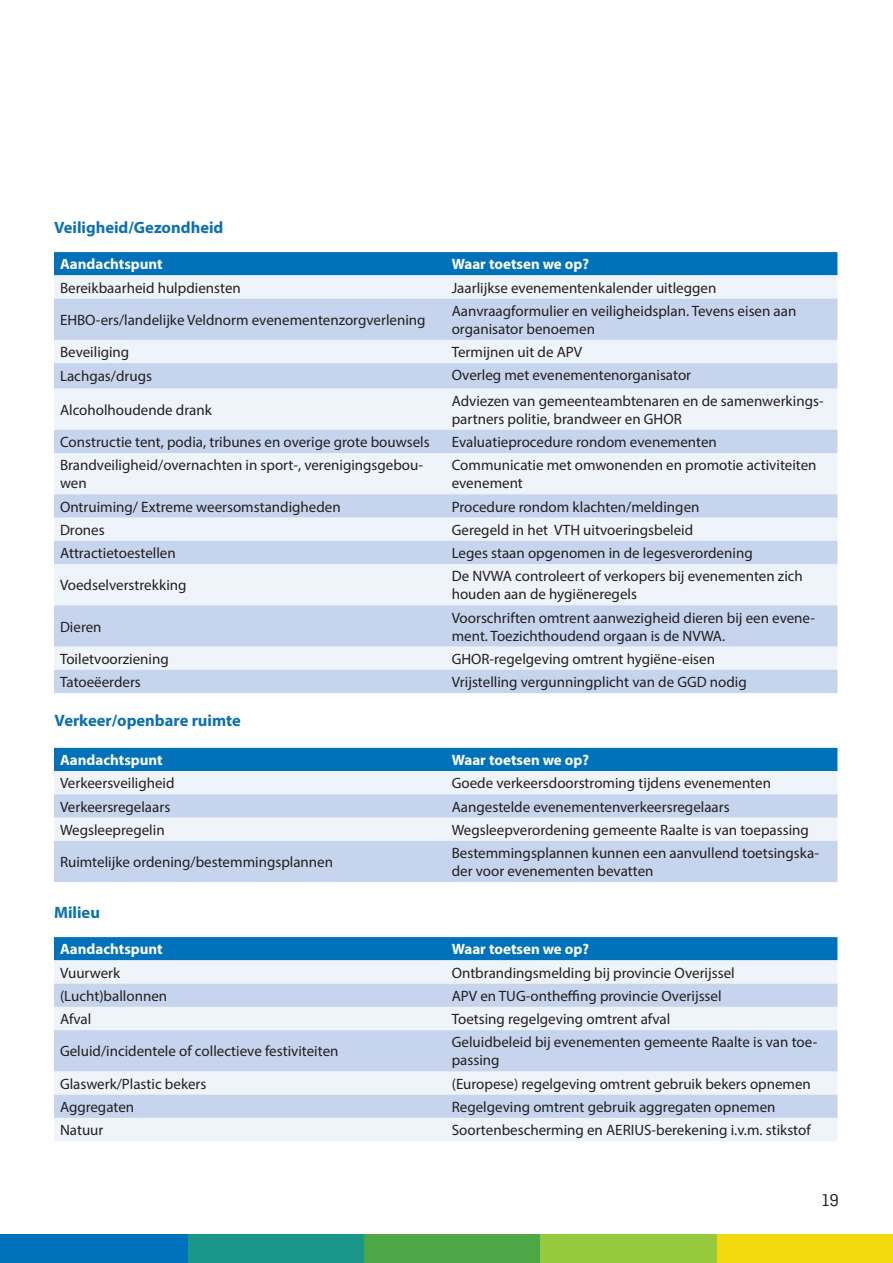
<style>
.page{position:relative;width:893px;height:1263px;background:#fff}
.page>*{position:absolute;margin:0;border:0;box-sizing:border-box;transform-origin:0 0}
.t1{font:18px "Ciutadella";color:#231f20}
.t2{font:700 16.5px "Myriad Pro";color:#0b70b7}
.t3{font:15px/18px "Myriad Pro";color:#231f20}
.t4{font:700 15px "Myriad Pro";color:#fff}
</style>
<div class="page">
<div style="left:0;top:1234px;width:189px;height:29px;background:#0072bc"></div>
<div style="left:189px;top:1234px;width:176px;height:29px;background:#199889"></div>
<div style="left:365px;top:1234px;width:176px;height:29px;background:#4ca847"></div>
<div style="left:541px;top:1234px;width:176px;height:29px;background:#96c93e"></div>
<div style="left:717px;top:1234px;width:176px;height:29px;background:#f2d80f"></div>
<div style="left:54px;top:937px;width:783px;height:23px;background:#0072bc"></div>
<div style="left:54px;top:960px;width:783px;height:181px;background:#eff4fa"></div>
<svg style="left:54px;top:983px;width:783px;height:135px;fill:#c6d5ed"></svg>
<div style="left:54px;top:748px;width:783px;height:23px;background:#0072bc"></div>
<div style="left:54px;top:771px;width:783px;height:23px;background:#eff4fa"></div>
<svg style="left:54px;top:794px;width:783px;height:88px;fill:#c6d5ed"></svg>
<div style="left:54px;top:252px;width:783px;height:23px;background:#0072bc"></div>
<svg style="left:54px;top:275px;width:783px;height:24px;fill:#eff4fa"></svg>
<svg style="left:54px;top:299px;width:783px;height:394px"></svg>
<p class="t2" style="left:54px;top:216px;width:171px">Veiligheid/Gezondheid</p>
<p class="t4" style="left:60px;top:254px;width:104px">Aandachtspunt</p>
<p class="t4" style="left:452px;top:254px;width:139px">Waar toetsen we op?</p>
<p class="t3" style="left:60px;top:278px;width:182px">Bereikbaarheid hulpdiensten</p>
<p class="t3" style="left:452px;top:278px;width:266px">Jaarlijkse evenementenkalender uitleggen</p>
<p class="t3" style="left:60px;top:311px;width:367px">EHBO-ers/landelijke Veldnorm evenementenzorgverlening</p>
<p class="t3" style="left:452px;top:302px;width:346px">Aanvraagformulier en veiligheidsplan. Tevens eisen aan organisator benoemen</p>
<p class="t3" style="left:60px;top:343px;width:71px">Beveiliging</p>
<p class="t3" style="left:452px;top:343px;width:132px">Termijnen uit de APV</p>
<p class="t3" style="left:60px;top:367px;width:94px">Lachgas/drugs</p>
<p class="t3" style="left:452px;top:366px;width:241px">Overleg met evenementenorganisator</p>
<p class="t3" style="left:60px;top:400px;width:153px">Alcoholhoudende drank</p>
<p class="t3" style="left:452px;top:391px;width:373px">Adviezen van gemeenteambtenaren en de samenwerkings&shy;partners politie, brandweer en GHOR</p>
<p class="t3" style="left:60px;top:433px;width:371px">Constructie tent, podia, tribunes en overige grote bouwsels</p>
<p class="t3" style="left:452px;top:433px;width:267px">Evaluatieprocedure rondom evenementen</p>
<p class="t3" style="left:60px;top:456px;width:365px">Brandveiligheid/overnachten in sport-, verenigingsgebou&shy;wen</p>
<p class="t3" style="left:452px;top:456px;width:366px">Communicatie met omwonenden en promotie activiteiten evenement</p>
<p class="t3" style="left:60px;top:497px;width:282px">Ontruiming/ Extreme weersomstandigheden</p>
<p class="t3" style="left:452px;top:497px;width:249px">Procedure rondom klachten/meldingen</p>
<p class="t3" style="left:60px;top:520px;width:46px">Drones</p>
<p class="t3" style="left:452px;top:520px;width:243px">Geregeld in het VTH uitvoeringsbeleid</p>
<p class="t3" style="left:60px;top:544px;width:117px">Attractietoestellen</p>
<p class="t3" style="left:452px;top:544px;width:302px">Leges staan opgenomen in de legesverordening</p>
<p class="t3" style="left:60px;top:576px;width:128px">Voedselverstrekking</p>
<p class="t3" style="left:452px;top:567px;width:353px">De NVWA controleert of verkopers bij evenementen zich houden aan de hygiëneregels</p>
<p class="t3" style="left:60px;top:617px;width:43px">Dieren</p>
<p class="t3" style="left:452px;top:608px;width:365px">Voorschriften omtrent aanwezigheid dieren bij een evene&shy;ment. Toezichthoudend orgaan is de NVWA.</p>
<p class="t3" style="left:60px;top:649px;width:110px">Toiletvoorziening</p>
<p class="t3" style="left:452px;top:649px;width:265px">GHOR-regelgeving omtrent hygiëne-eisen</p>
<p class="t3" style="left:60px;top:673px;width:82px">Tatoeëerders</p>
<p class="t3" style="left:452px;top:673px;width:297px">Vrijstelling vergunningplicht van de GGD nodig</p>
<p class="t2" style="left:55px;top:709px;width:188px">Verkeer/openbare ruimte</p>
<p class="t4" style="left:60px;top:750px;width:104px">Aandachtspunt</p>
<p class="t4" style="left:452px;top:750px;width:139px">Waar toetsen we op?</p>
<p class="t3" style="left:60px;top:774px;width:116px">Verkeersveiligheid</p>
<p class="t3" style="left:452px;top:774px;width:321px">Goede verkeersdoorstroming tijdens evenementen</p>
<p class="t3" style="left:60px;top:797px;width:112px">Verkeersregelaars</p>
<p class="t3" style="left:452px;top:797px;width:279px">Aangestelde evenementenverkeersregelaars</p>
<p class="t3" style="left:60px;top:820px;width:106px">Wegsleepregelin</p>
<p class="t3" style="left:452px;top:820px;width:359px">Wegsleepverordening gemeente Raalte is van toepassing</p>
<p class="t3" style="left:60px;top:853px;width:275px">Ruimtelijke ordening/bestemmingsplannen</p>
<p class="t3" style="left:452px;top:844px;width:369px">Bestemmingsplannen kunnen een aanvullend toetsingska&shy;der voor evenementen bevatten</p>
<p class="t2" style="left:54px;top:902px;width:47px">Milieu</p>
<p class="t4" style="left:60px;top:939px;width:104px">Aandachtspunt</p>
<p class="t4" style="left:452px;top:939px;width:139px">Waar toetsen we op?</p>
<p class="t3" style="left:60px;top:963px;width:62px">Vuurwerk</p>
<p class="t3" style="left:452px;top:963px;width:284px">Ontbrandingsmelding bij provincie Overijssel</p>
<p class="t3" style="left:60px;top:986px;width:109px">(Lucht)ballonnen</p>
<p class="t3" style="left:452px;top:986px;width:271px">APV en TUG-ontheffing provincie Overijssel</p>
<p class="t3" style="left:60px;top:1010px;width:33px">Afval</p>
<p class="t3" style="left:452px;top:1010px;width:220px">Toetsing regelgeving omtrent afval</p>
<p class="t3" style="left:60px;top:1042px;width:280px">Geluid/incidentele of collectieve festiviteiten</p>
<p class="t3" style="left:452px;top:1033px;width:367px">Geluidbeleid bij evenementen gemeente Raalte is van toe&shy;passing</p>
<p class="t3" style="left:60px;top:1074px;width:148px">Glaswerk/Plastic bekers</p>
<p class="t3" style="left:452px;top:1074px;width:361px">(Europese) regelgeving omtrent gebruik bekers opnemen</p>
<p class="t3" style="left:60px;top:1097px;width:76px">Aggregaten</p>
<p class="t3" style="left:452px;top:1097px;width:325px">Regelgeving omtrent gebruik aggregaten opnemen</p>
<p class="t3" style="left:60px;top:1121px;width:45px">Natuur</p>
<p class="t3" style="left:452px;top:1121px;width:360px">Soortenbescherming en AERIUS-berekening i.v.m. stikstof</p>
<p class="t1" style="left:822px;top:1190px;width:18px">19</p>
</div>
